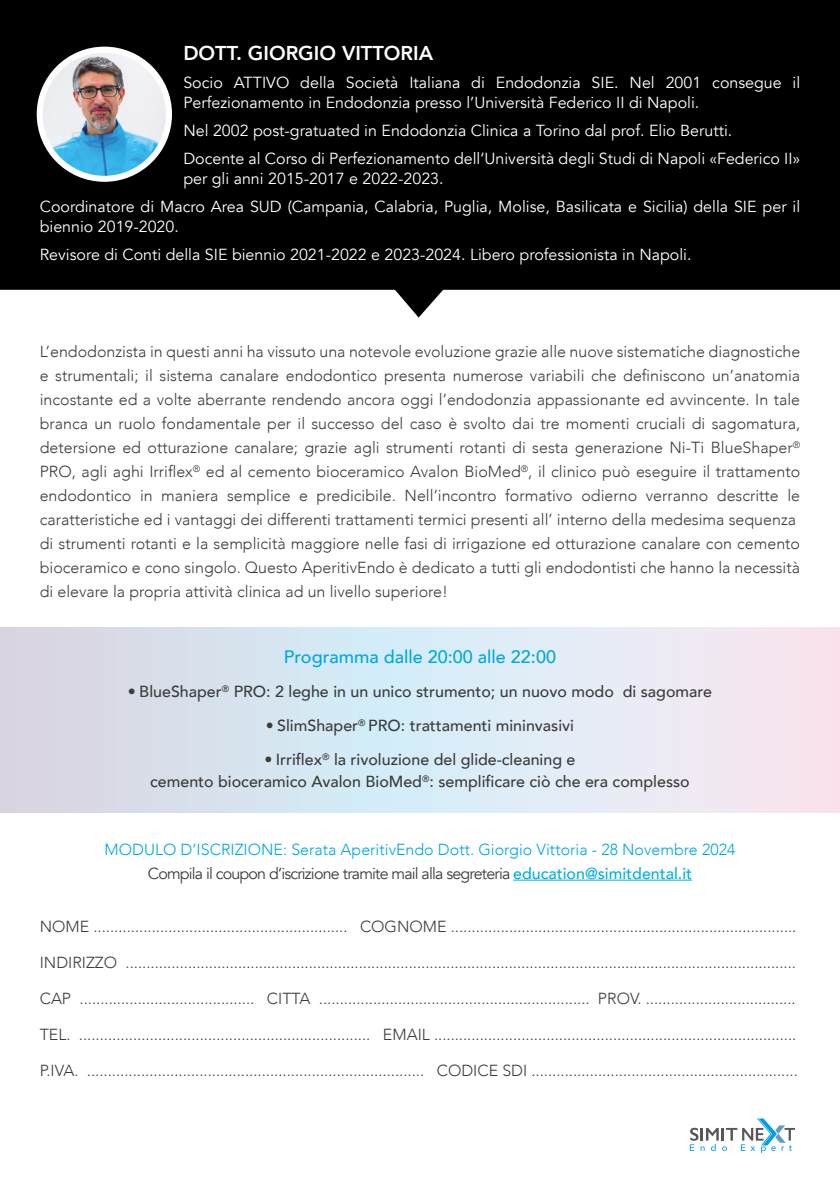
<style>
.page{position:relative;width:840px;height:1191px;background:#fff}
.page>*{position:absolute;margin:0;border:0;box-sizing:border-box;transform-origin:0 0}
.t1{font:800 20px "Avenir";color:#fff}
.t2{font:500 18px "Avenir";color:#00a7e2}
.t3{font:300 16px/24px "Avenir";color:#3c3c3b}
.t4{font:16px/28px "Avenir";color:#fff}
.t5{font:500 16px/22px "Avenir";color:#3c3c3b;text-align:center}
.t6{font:300 16px/24px "Avenir";color:#00a7e2;text-align:center}
.s1{font-weight:400;color:#3c3c3b}
.s2{font-weight:500;color:#00b0e6}
</style>
<div class="page">
<div style="left:0;top:0;width:839px;height:290px;background:#000"></div>
<img style="left:40px;top:50px;width:129px;height:129px;border-radius:65px">
<div style="left:37px;top:47px;width:135px;height:135px;border:6px solid #fff;border-radius:50%"></div>
<img style="left:382px;top:275px;width:74px;height:42px">
<svg style="left:0;top:627px;width:839px;height:185px;background:#dfe5f0"></svg>
<svg style="left:689px;top:1118px;width:105px;height:35px"></svg>
<hr style="left:513px;top:879px;width:178px;height:1px;background:#00b0e6">
<p class="t1" style="left:183px;top:37px;width:251px">DOTT. GIORGIO VITTORIA</p>
<p class="t4" style="left:183px;top:72px;width:618px;line-height:20px">Socio ATTIVO della Società Italiana di Endodonzia SIE. Nel 2001 consegue il<br>Perfezionamento in Endodonzia presso l’Università Federico II di Napoli.</p>
<p class="t4" style="left:183px;top:116px;width:618px">Nel 2002 post-gratuated in Endodonzia Clinica a Torino dal prof. Elio Berutti.<br>Docente al Corso di Perfezionamento dell’Università degli Studi di Napoli «Federico II»</p>
<p class="t4" style="left:40px;top:164px;width:761px;text-indent:143px">per gli anni 2015-2017 e 2022-2023.<br>Coordinatore di Macro Area SUD (Campania, Calabria, Puglia, Molise, Basilicata e Sicilia) della SIE per il</p>
<p class="t4" style="left:40px;top:212px;width:653px">biennio 2019-2020.<br>Revisore di Conti della SIE biennio 2021-2022 e 2023-2024. Libero professionista in Napoli.</p>
<p class="t3" style="left:40px;top:340px;width:761px">L’endodonzista in questi anni ha vissuto una notevole evoluzione grazie alle nuove sistematiche diagnostiche e strumentali; il sistema canalare endodontico presenta numerose variabili che definiscono un’anatomia incostante ed a volte aberrante rendendo ancora oggi l’endodonzia appassionante ed avvincente. In tale branca un ruolo fondamentale per il successo del caso è svolto dai tre momenti cruciali di sagomatura, detersione ed otturazione canalare; grazie agli strumenti rotanti di sesta generazione Ni-Ti BlueShaper<sup>® </sup>PRO, agli aghi Irriflex<sup>®</sup> ed al cemento bioceramico Avalon BioMed<sup>®</sup>, il clinico può eseguire il trattamento endodontico in maniera semplice e predicibile. Nell’incontro formativo odierno verranno descritte le caratteristiche ed i vantaggi dei differenti trattamenti termici presenti all’ interno della medesima sequenza di strumenti rotanti e la semplicità maggiore nelle fasi di irrigazione ed otturazione canalare con cemento bioceramico e cono singolo. Questo AperitivEndo è dedicato a tutti gli endodontisti che hanno la necessità di elevare la propria attività clinica ad un livello superiore!</p>
<p class="t2" style="left:284px;top:641px;width:273px">Programma dalle 20:00 alle 22:00</p>
<p class="t5" style="left:128px;top:679px;width:585px">• BlueShaper<sup>®</sup> PRO: 2 leghe in un unico strumento; un nuovo modo di sagomare</p>
<p class="t5" style="left:266px;top:713px;width:309px">• SlimShaper<sup>®</sup> PRO: trattamenti mininvasivi</p>
<p class="t5" style="left:150px;top:747px;width:540px">• Irriflex<sup>®</sup> la rivoluzione del glide-cleaning e<br>cemento bioceramico Avalon BioMed<sup>®</sup>: semplificare ciò che era complesso</p>
<p class="t6" style="left:105px;top:837px;width:631px">MODULO D’ISCRIZIONE: Serata AperitivEndo Dott. Giorgio Vittoria - 28 Novembre 2024<br><span class="s1">Compila il coupon d’iscrizione tramite mail alla segreteria</span> <span class="s2">education@simitdental.it</span></p>
<p class="t3" style="left:40px;top:914px;width:757px">NOME ............................................................. COGNOME ...................................................................................</p>
<p class="t3" style="left:40px;top:950px;width:757px">INDIRIZZO .................................................................................................................................................................</p>
<p class="t3" style="left:40px;top:986px;width:757px">CAP .......................................... CITTA ................................................................. PROV. ....................................</p>
<p class="t3" style="left:40px;top:1022px;width:757px">TEL. ...................................................................... EMAIL .......................................................................................</p>
<p class="t3" style="left:40px;top:1058px;width:759px">P.IVA. ................................................................................. CODICE SDI ................................................................</p>
</div>
